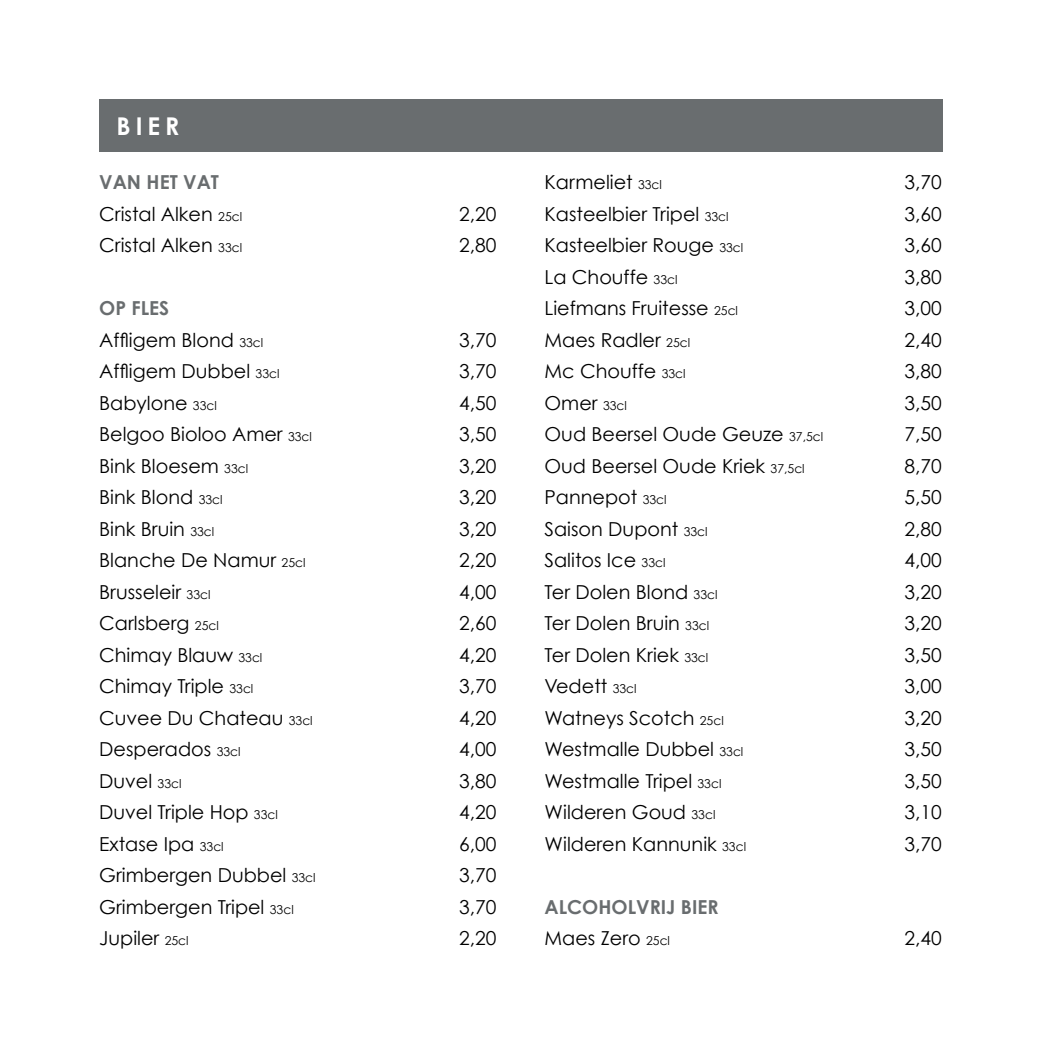
<style>
.page{position:relative;width:1042px;height:1042px;background:#fff}
.page>*{position:absolute;margin:0;border:0;box-sizing:border-box;transform-origin:0 0}
.t1{font:700 24.5px "Century Gothic";color:#fff}
.t2{font:19.25px/31.5px "Century Gothic";color:#000}
.t3{font:700 19.25px/31.5px "Century Gothic";color:#696d6f}
.s1{font-weight:700;color:#696d6f}
.s2{font-size:12.25px}
.s3{font-weight:400;color:#000}
.s4{font-weight:400;font-size:12.25px;color:#000}
</style>
<div class="page">
<div style="left:99px;top:99px;width:844px;height:52px;background:#696d6f"></div>
<p class="t1" style="left:117px;top:110px;width:64px">BIER</p>
<p class="t2" style="left:99px;top:166px;width:144px"><span class="s1">VAN HET VAT<br></span>Cristal Alken <span class="s2">25cl</span></p>
<p class="t2" style="left:459px;top:198px;width:39px">2,20</p>
<p class="t2" style="left:99px;top:229px;width:144px">Cristal Alken <span class="s2">33cl</span></p>
<p class="t2" style="left:459px;top:229px;width:39px">2,80</p>
<p class="t2" style="left:99px;top:292px;width:166px"><span class="s1">OP FLES<br></span>Affligem Blond <span class="s2">33cl</span></p>
<p class="t2" style="left:459px;top:324px;width:39px">3,70</p>
<p class="t2" style="left:99px;top:355px;width:182px">Affligem Dubbel <span class="s2">33cl</span></p>
<p class="t2" style="left:459px;top:355px;width:39px">3,70</p>
<p class="t2" style="left:99px;top:387px;width:119px">Babylone <span class="s2">33cl</span></p>
<p class="t2" style="left:459px;top:387px;width:39px">4,50</p>
<p class="t2" style="left:99px;top:418px;width:214px">Belgoo Bioloo Amer <span class="s2">33cl</span></p>
<p class="t2" style="left:459px;top:418px;width:39px">3,50</p>
<p class="t2" style="left:99px;top:450px;width:150px">Bink Bloesem <span class="s2">33cl</span></p>
<p class="t2" style="left:459px;top:450px;width:39px">3,20</p>
<p class="t2" style="left:99px;top:481px;width:125px">Bink Blond <span class="s2">33cl</span></p>
<p class="t2" style="left:459px;top:481px;width:39px">3,20</p>
<p class="t2" style="left:99px;top:513px;width:117px">Bink Bruin <span class="s2">33cl</span></p>
<p class="t2" style="left:459px;top:513px;width:39px">3,20</p>
<p class="t2" style="left:99px;top:544px;width:208px">Blanche De Namur <span class="s2">25cl</span></p>
<p class="t2" style="left:459px;top:544px;width:39px">2,20</p>
<p class="t2" style="left:99px;top:576px;width:113px">Brusseleir <span class="s2">33cl</span></p>
<p class="t2" style="left:459px;top:576px;width:39px">4,00</p>
<p class="t2" style="left:99px;top:607px;width:121px">Carlsberg <span class="s2">25cl</span></p>
<p class="t2" style="left:459px;top:607px;width:39px">2,60</p>
<p class="t2" style="left:99px;top:639px;width:165px">Chimay Blauw <span class="s2">33cl</span></p>
<p class="t2" style="left:459px;top:639px;width:39px">4,20</p>
<p class="t2" style="left:99px;top:670px;width:156px">Chimay Triple <span class="s2">33cl</span></p>
<p class="t2" style="left:459px;top:670px;width:39px">3,70</p>
<p class="t2" style="left:99px;top:702px;width:215px">Cuvee Du Chateau <span class="s2">33cl</span></p>
<p class="t2" style="left:459px;top:702px;width:39px">4,20</p>
<p class="t2" style="left:99px;top:733px;width:143px">Desperados <span class="s2">33cl</span></p>
<p class="t2" style="left:459px;top:733px;width:39px">4,00</p>
<p class="t2" style="left:99px;top:765px;width:84px">Duvel <span class="s2">33cl</span></p>
<p class="t2" style="left:459px;top:765px;width:39px">3,80</p>
<p class="t2" style="left:99px;top:796px;width:180px">Duvel Triple Hop <span class="s2">33cl</span></p>
<p class="t2" style="left:459px;top:796px;width:39px">4,20</p>
<p class="t2" style="left:99px;top:828px;width:126px">Extase Ipa <span class="s2">33cl</span></p>
<p class="t2" style="left:459px;top:828px;width:39px">6,00</p>
<p class="t2" style="left:99px;top:859px;width:218px">Grimbergen Dubbel <span class="s2">33cl</span></p>
<p class="t2" style="left:459px;top:859px;width:39px">3,70</p>
<p class="t2" style="left:99px;top:891px;width:196px">Grimbergen Tripel <span class="s2">33cl</span></p>
<p class="t2" style="left:459px;top:891px;width:39px">3,70</p>
<p class="t2" style="left:99px;top:922px;width:91px">Jupiler <span class="s2">25cl</span></p>
<p class="t2" style="left:459px;top:922px;width:39px">2,20</p>
<p class="t2" style="left:544px;top:166px;width:119px">Karmeliet <span class="s2">33cl</span></p>
<p class="t2" style="left:904px;top:166px;width:39px">3,70</p>
<p class="t2" style="left:544px;top:198px;width:186px">Kasteelbier Tripel <span class="s2">33cl</span></p>
<p class="t2" style="left:904px;top:198px;width:39px">3,60</p>
<p class="t2" style="left:544px;top:229px;width:200px">Kasteelbier Rouge <span class="s2">33cl</span></p>
<p class="t2" style="left:904px;top:229px;width:39px">3,60</p>
<p class="t2" style="left:544px;top:261px;width:135px">La Chouffe <span class="s2">33cl</span></p>
<p class="t2" style="left:904px;top:261px;width:39px">3,80</p>
<p class="t2" style="left:544px;top:292px;width:195px">Liefmans Fruitesse <span class="s2">25cl</span></p>
<p class="t2" style="left:904px;top:292px;width:39px">3,00</p>
<p class="t2" style="left:544px;top:324px;width:147px">Maes Radler <span class="s2">25cl</span></p>
<p class="t2" style="left:904px;top:324px;width:39px">2,40</p>
<p class="t2" style="left:544px;top:355px;width:143px">Mc Chouffe <span class="s2">33cl</span></p>
<p class="t2" style="left:904px;top:355px;width:39px">3,80</p>
<p class="t2" style="left:544px;top:387px;width:84px">Omer <span class="s2">33cl</span></p>
<p class="t2" style="left:904px;top:387px;width:39px">3,50</p>
<p class="t2" style="left:544px;top:418px;width:280px">Oud Beersel Oude Geuze <span class="s2">37,5cl</span></p>
<p class="t2" style="left:904px;top:418px;width:39px">7,50</p>
<p class="t2" style="left:544px;top:450px;width:262px">Oud Beersel Oude Kriek <span class="s2">37,5cl</span></p>
<p class="t2" style="left:904px;top:450px;width:39px">8,70</p>
<p class="t2" style="left:544px;top:481px;width:124px">Pannepot <span class="s2">33cl</span></p>
<p class="t2" style="left:904px;top:481px;width:39px">5,50</p>
<p class="t2" style="left:544px;top:513px;width:165px">Saison Dupont <span class="s2">33cl</span></p>
<p class="t2" style="left:904px;top:513px;width:39px">2,80</p>
<p class="t2" style="left:544px;top:544px;width:122px">Salitos Ice <span class="s2">33cl</span></p>
<p class="t2" style="left:904px;top:544px;width:39px">4,00</p>
<p class="t2" style="left:544px;top:576px;width:174px">Ter Dolen Blond <span class="s2">33cl</span></p>
<p class="t2" style="left:904px;top:576px;width:39px">3,20</p>
<p class="t2" style="left:544px;top:607px;width:166px">Ter Dolen Bruin <span class="s2">33cl</span></p>
<p class="t2" style="left:904px;top:607px;width:39px">3,20</p>
<p class="t2" style="left:544px;top:639px;width:165px">Ter Dolen Kriek <span class="s2">33cl</span></p>
<p class="t2" style="left:904px;top:639px;width:39px">3,50</p>
<p class="t2" style="left:544px;top:670px;width:94px">Vedett <span class="s2">33cl</span></p>
<p class="t2" style="left:904px;top:670px;width:39px">3,00</p>
<p class="t2" style="left:544px;top:702px;width:181px">Watneys Scotch <span class="s2">25cl</span></p>
<p class="t2" style="left:904px;top:702px;width:39px">3,20</p>
<p class="t2" style="left:544px;top:733px;width:200px">Westmalle Dubbel <span class="s2">33cl</span></p>
<p class="t2" style="left:904px;top:733px;width:39px">3,50</p>
<p class="t2" style="left:544px;top:765px;width:178px">Westmalle Tripel <span class="s2">33cl</span></p>
<p class="t2" style="left:904px;top:765px;width:39px">3,50</p>
<p class="t2" style="left:544px;top:796px;width:172px">Wilderen Goud <span class="s2">33cl</span></p>
<p class="t2" style="left:904px;top:796px;width:39px">3,10</p>
<p class="t2" style="left:544px;top:828px;width:203px">Wilderen Kannunik <span class="s2">33cl</span></p>
<p class="t2" style="left:904px;top:828px;width:39px">3,70</p>
<p class="t3" style="left:544px;top:890px;width:176px">ALCOHOLVRIJ BIER<br><span class="s3">Maes Zero</span> <span class="s4">25cl</span></p>
<p class="t2" style="left:904px;top:922px;width:39px">2,40</p>
</div>
